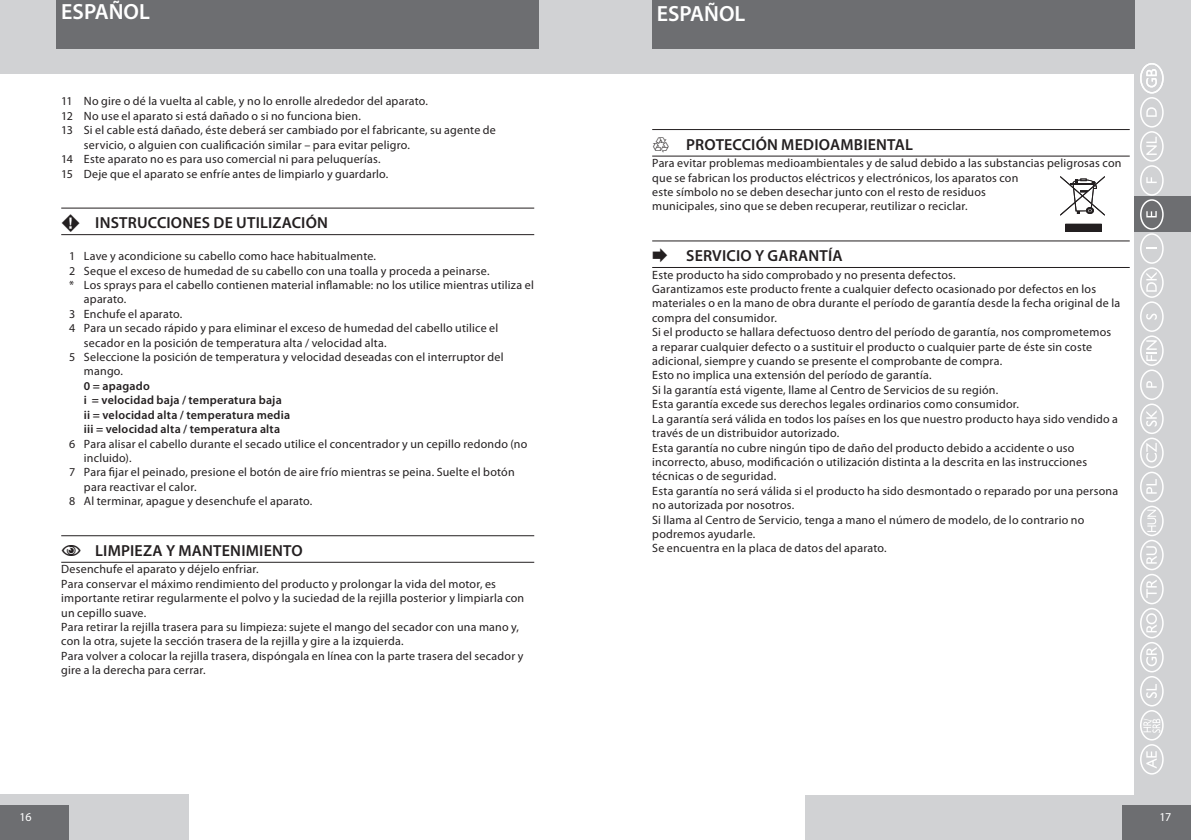
<style>
.page{position:relative;width:1191px;height:840px;background:#fff}
.page>*{position:absolute;margin:0;border:0;box-sizing:border-box;transform-origin:0 0}
.t1{font:600 22px "Myriad Pro";color:#fff}
.t2{font:600 16px "Myriad Pro";letter-spacing:.01em;color:#231f20}
.t3{font:12px/14.4px "Myriad Pro";letter-spacing:.015em;color:#231f20}
.t4{font:600 12px/14.4px "Myriad Pro";letter-spacing:.02em;color:#231f20}
.t5{font:12px "Myriad Pro";color:#fff}
.s1{font-family:"Myriad Points";font-weight:400}
</style>
<div class="page">
<div style="left:0;top:0;width:595px;height:74px;background:#d1d2d4"></div>
<div style="left:0;top:794px;width:188px;height:45px;background:#d1d2d4"></div>
<div style="left:805px;top:794px;width:386px;height:45px;background:#d1d2d4"></div>
<div style="left:1123px;top:805px;width:68px;height:34px;background:#6d6e71"></div>
<div style="left:0;top:805px;width:68px;height:34px;background:#6d6e71"></div>
<div style="left:595px;top:0;width:596px;height:74px;background:#d1d2d4"></div>
<div style="left:652px;top:0;width:482px;height:48px;background:#6d6e71"></div>
<div style="left:57px;top:0;width:482px;height:49px;background:#6d6e71"></div>
<div style="left:1134px;top:60px;width:57px;height:741px;background:#d1d2d4"></div>
<div style="left:1134px;top:196px;width:57px;height:35px;background:#6d6e71"></div>
<hr style="left:652px;top:129px;width:477px;height:1px;background:#231f20">
<hr style="left:652px;top:155px;width:477px;height:1px;background:#231f20">
<hr style="left:652px;top:240px;width:477px;height:1px;background:#231f20">
<hr style="left:652px;top:267px;width:477px;height:1px;background:#231f20">
<hr style="left:61px;top:207px;width:473px;height:1px;background:#231f20">
<hr style="left:61px;top:234px;width:473px;height:1px;background:#231f20">
<hr style="left:61px;top:535px;width:473px;height:1px;background:#231f20">
<hr style="left:61px;top:561px;width:473px;height:1px;background:#231f20">
<svg style="left:1060px;top:176px;width:44px;height:55px"></svg>
<div style="left:1140px;top:97px;width:23px;height:30px;border:2px solid #fff;border-radius:50%"></div>
<svg style="left:1146px;top:107px;width:10px;height:10px"></svg>
<div style="left:1140px;top:131px;width:23px;height:30px;border:2px solid #fff;border-radius:50%"></div>
<svg style="left:1146px;top:137px;width:10px;height:18px"></svg>
<div style="left:1140px;top:165px;width:23px;height:31px;border:2px solid #fff;border-radius:50%"></div>
<svg style="left:1146px;top:177px;width:10px;height:6px"></svg>
<div style="left:1140px;top:199px;width:23px;height:31px;border:2px solid #fff;border-radius:50%"></div>
<svg style="left:1146px;top:211px;width:10px;height:6px"></svg>
<div style="left:1140px;top:233px;width:23px;height:31px;border:2px solid #fff;border-radius:50%"></div>
<svg style="left:1146px;top:247px;width:10px;height:2px"></svg>
<div style="left:1140px;top:267px;width:23px;height:31px;border:2px solid #fff;border-radius:50%"></div>
<svg style="left:1146px;top:273px;width:10px;height:18px"></svg>
<div style="left:1140px;top:301px;width:23px;height:31px;border:2px solid #fff;border-radius:50%"></div>
<svg style="left:1146px;top:313px;width:10px;height:6px"></svg>
<div style="left:1140px;top:335px;width:23px;height:31px;border:2px solid #fff;border-radius:50%"></div>
<svg style="left:1146px;top:340px;width:10px;height:21px"></svg>
<div style="left:1140px;top:369px;width:23px;height:31px;border:2px solid #fff;border-radius:50%"></div>
<svg style="left:1146px;top:381px;width:10px;height:6px"></svg>
<div style="left:1140px;top:403px;width:23px;height:31px;border:2px solid #fff;border-radius:50%"></div>
<svg style="left:1146px;top:411px;width:10px;height:15px"></svg>
<div style="left:1140px;top:437px;width:23px;height:31px;border:2px solid #fff;border-radius:50%"></div>
<svg style="left:1146px;top:443px;width:10px;height:19px"></svg>
<div style="left:1140px;top:471px;width:23px;height:31px;border:2px solid #fff;border-radius:50%"></div>
<svg style="left:1146px;top:479px;width:10px;height:14px"></svg>
<div style="left:1140px;top:505px;width:23px;height:31px;border:2px solid #fff;border-radius:50%"></div>
<svg style="left:1147px;top:509px;width:9px;height:22px"></svg>
<div style="left:1140px;top:539px;width:23px;height:31px;border:2px solid #fff;border-radius:50%"></div>
<svg style="left:1146px;top:546px;width:10px;height:17px"></svg>
<div style="left:1140px;top:573px;width:23px;height:31px;border:2px solid #fff;border-radius:50%"></div>
<svg style="left:1146px;top:580px;width:10px;height:17px"></svg>
<div style="left:1140px;top:607px;width:23px;height:31px;border:2px solid #fff;border-radius:50%"></div>
<svg style="left:1146px;top:613px;width:10px;height:19px"></svg>
<div style="left:1140px;top:641px;width:23px;height:31px;border:2px solid #fff;border-radius:50%"></div>
<svg style="left:1146px;top:648px;width:10px;height:18px"></svg>
<div style="left:1140px;top:675px;width:23px;height:31px;border:2px solid #fff;border-radius:50%"></div>
<svg style="left:1146px;top:684px;width:10px;height:13px"></svg>
<div style="left:1140px;top:743px;width:23px;height:31px;border:2px solid #fff;border-radius:50%"></div>
<svg style="left:1146px;top:751px;width:10px;height:17px"></svg>
<div style="left:1140px;top:709px;width:23px;height:31px;border:2px solid #fff;border-radius:50%"></div>
<svg style="left:1143px;top:718px;width:17px;height:14px"></svg>
<div style="left:1140px;top:63px;width:23px;height:30px;border:2px solid #fff;border-radius:50%"></div>
<svg style="left:1146px;top:69px;width:10px;height:18px"></svg>
<h1 class="t1" style="left:61px;top:0;width:90px">ESPAÑOL</h1>
<h1 class="t1" style="left:657px;top:1px;width:90px">ESPAÑOL</h1>
<p class="t3" style="left:61px;top:94px;width:368px">11 No gire o dé la vuelta al cable, y no lo enrolle alrededor del aparato.</p>
<p class="t3" style="left:61px;top:108px;width:301px">12 No use el aparato si está dañado o si no funciona bien.</p>
<p class="t3" style="left:61px;top:123px;width:436px">13 Si el cable está dañado, éste deberá ser cambiado por el fabricante, su agente de</p>
<p class="t3" style="left:84px;top:137px;width:327px">servicio, o alguien con cualificación similar – para evitar peligro.</p>
<p class="t3" style="left:61px;top:152px;width:321px">14 Este aparato no es para uso comercial ni para peluquerías.</p>
<p class="t3" style="left:61px;top:166px;width:329px">15 Deje que el aparato se enfríe antes de limpiarlo y guardarlo.</p>
<h2 class="t2" style="left:61px;top:214px;width:268px"><span class="s1">F</span> INSTRUCCIONES DE UTILIZACIÓN</h2>
<p class="t3" style="left:69px;top:249px;width:308px">1 Lave y acondicione su cabello como hace habitualmente.</p>
<p class="t3" style="left:69px;top:263px;width:422px">2 Seque el exceso de humedad de su cabello con una toalla y proceda a peinarse.</p>
<p class="t3" style="left:69px;top:277px;width:466px">* Los sprays para el cabello contienen material inflamable: no los utilice mientras utiliza el</p>
<p class="t3" style="left:84px;top:292px;width:44px">aparato.</p>
<p class="t3" style="left:69px;top:307px;width:115px">3 Enchufe el aparato.</p>
<p class="t3" style="left:69px;top:320px;width:431px">4 Para un secado rápido y para eliminar el exceso de humedad del cabello utilice el</p>
<p class="t3" style="left:84px;top:335px;width:304px">secador en la posición de temperatura alta / velocidad alta.</p>
<p class="t3" style="left:69px;top:349px;width:436px">5 Seleccione la posición de temperatura y velocidad deseadas con el interruptor del</p>
<p class="t3" style="left:84px;top:364px;width:41px">mango.</p>
<p class="t4" style="left:84px;top:378px;width:208px">0 = apagado<br>i = velocidad baja / temperatura baja ii = velocidad alta / temperatura media iii = velocidad alta / temperatura alta</p>
<p class="t3" style="left:69px;top:436px;width:460px">6 Para alisar el cabello durante el secado utilice el concentrador y un cepillo redondo (no</p>
<p class="t3" style="left:84px;top:450px;width:49px">incluido).</p>
<p class="t3" style="left:69px;top:464px;width:447px">7 Para fijar el peinado, presione el botón de aire frío mientras se peina. Suelte el botón</p>
<p class="t3" style="left:84px;top:479px;width:114px">para reactivar el calor.</p>
<p class="t3" style="left:69px;top:493px;width:245px">8 Al terminar, apague y desenchufe el aparato.</p>
<h2 class="t2" style="left:61px;top:541px;width:243px"><span class="s1">C</span> LIMPIEZA Y MANTENIMIENTO</h2>
<p class="t3" style="left:61px;top:561px;width:464px">Desenchufe el aparato y déjelo enfriar.<br>Para conservar el máximo rendimiento del producto y prolongar la vida del motor, es importante retirar regularmente el polvo y la suciedad de la rejilla posterior y limpiarla con un cepillo suave.<br>Para retirar la rejilla trasera para su limpieza: sujete el mango del secador con una mano y, con la otra, sujete la sección trasera de la rejilla y gire a la izquierda.<br>Para volver a colocar la rejilla trasera, dispóngala en línea con la parte trasera del secador y gire a la derecha para cerrar.</p>
<h2 class="t2" style="left:652px;top:136px;width:262px"><span class="s1">H</span> PROTECCIÓN MEDIOAMBIENTAL</h2>
<p class="t3" style="left:652px;top:156px;width:471px">Para evitar problemas medioambientales y de salud debido a las substancias peligrosas con que se fabrican los productos eléctricos y electrónicos, los aparatos con<br>este símbolo no se deben desechar junto con el resto de residuos<br>municipales, sino que se deben recuperar, reutilizar o reciclar.</p>
<h2 class="t2" style="left:652px;top:247px;width:192px"><span class="s1">E</span> SERVICIO Y GARANTÍA</h2>
<p class="t3" style="left:652px;top:267px;width:469px">Este producto ha sido comprobado y no presenta defectos.<br>Garantizamos este producto frente a cualquier defecto ocasionado por defectos en los materiales o en la mano de obra durante el período de garantía desde la fecha original de la compra del consumidor.<br>Si el producto se hallara defectuoso dentro del período de garantía, nos comprometemos<br>a reparar cualquier defecto o a sustituir el producto o cualquier parte de éste sin coste adicional, siempre y cuando se presente el comprobante de compra.<br>Esto no implica una extensión del período de garantía.<br>Si la garantía está vigente, llame al Centro de Servicios de su región.<br>Esta garantía excede sus derechos legales ordinarios como consumidor.<br>La garantía será válida en todos los países en los que nuestro producto haya sido vendido a través de un distribuidor autorizado.<br>Esta garantía no cubre ningún tipo de daño del producto debido a accidente o uso incorrecto, abuso, modificación o utilización distinta a la descrita en las instrucciones técnicas o de seguridad.<br>Esta garantía no será válida si el producto ha sido desmontado o reparado por una persona no autorizada por nosotros.<br>Si llama al Centro de Servicio, tenga a mano el número de modelo, de lo contrario no podremos ayudarle.<br>Se encuentra en la placa de datos del aparato.</p>
<p class="t5" style="left:20px;top:810px;width:13px">16</p>
<p class="t5" style="left:1159px;top:810px;width:13px">17</p>
</div>
